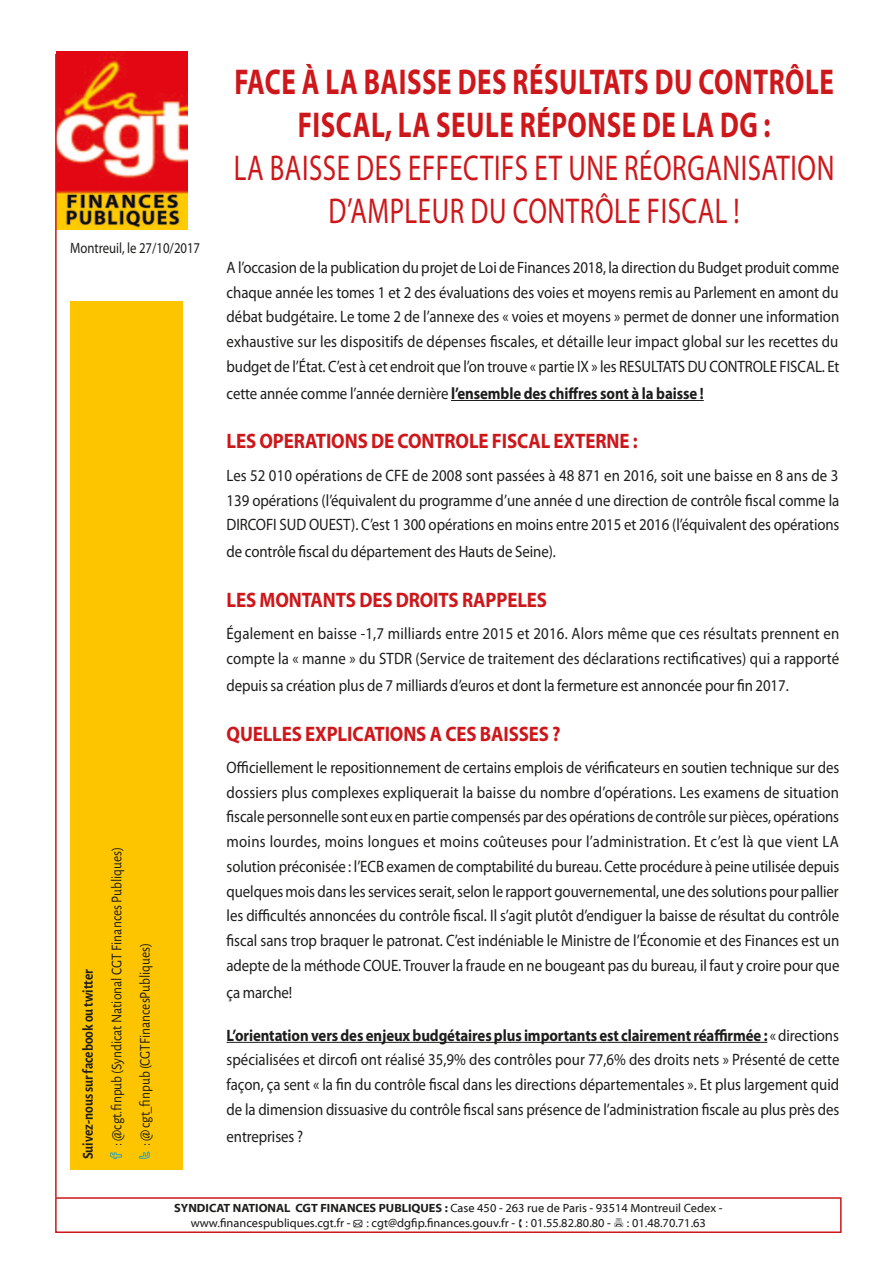
<style>
.page{position:relative;width:893px;height:1263px;background:#fff}
.page>*{position:absolute;margin:0;border:0;box-sizing:border-box;transform-origin:0 0}
.t1{font:36px/43.2px "Myriad Pro";letter-spacing:.02em;color:#cd171a;text-align:center;scale:.75 1}
.western{font:700 21px "Myriad Pro";letter-spacing:-.005em;color:#cd171a;scale:.9 1}
.western-2{font:16.5px/24.8px "Myriad Pro";letter-spacing:-.005em;color:#1d1d1b;text-align:justify;scale:.9 1}
.western-3{font:700 16.5px "Myriad Pro";letter-spacing:-.005em;color:#1d1d1b;scale:.9 1}
.Style_de_paragraphe{font:15px "Alegreya Sans";color:#1d1d1b;scale:.9 1}
.Style_de_paragraphe-2{font:700 15px "Alegreya Sans";color:#1d1d1b;scale:.9 1}
.puces_noire_copie_2{font:15px "Myriad Pro";color:#1d1d1b;scale:.85 1}
.t2{font:12px/14.4px "Myriad Web Pro";color:#1d1d1b}
.s1{font-weight:700}
.s2{font-weight:400}
</style>
<div class="page">
<img style="left:57px;top:51px;width:131px;height:178px">
<div style="left:55px;top:1197px;width:787px;height:36px;border:2px solid #cd171a"></div>
<hr style="left:55px;top:54px;width:2px;height:1143px;background:#cd171a">
<div style="left:70px;top:301px;width:113px;height:868px;background:#fdc400"></div>
<hr style="left:451px;top:400px;width:253px;height:1px;background:#1d1d1b">
<hr style="left:227px;top:1042px;width:540px;height:1px;background:#1d1d1b">
<p class="puces_noire_copie_2" style="left:70px;top:238px;width:154px">Montreuil, le 27/10/2017</p>
<p class="Style_de_paragraphe-2" style="left:77px;top:1159px;width:213px;rotate:-90deg">Suivez-nous sur facebook ou twitter</p>
<p class="Style_de_paragraphe" style="left:106px;top:1146px;width:333px;rotate:-90deg">: @cgt.finpub (Syndicat National CGT Finances Publiques)</p>
<p class="Style_de_paragraphe" style="left:135px;top:1146px;width:228px;rotate:-90deg">: @ cgt_finpub (CGTFinancesPubliques)</p>
<p class="t1" style="left:234px;top:59px;width:802px"><span class="s1">FACE À LA BAISSE DES RÉSULTATS DU CONTRÔLE FISCAL, LA SEULE RÉPONSE DE LA DG :<br></span>LA BAISSE DES EFFECTIFS ET UNE RÉORGANISATION D’AMPLEUR DU CONTRÔLE FISCAL !</p>
<p class="western-2" style="left:227px;top:255px;width:682px">A l’occasion de la publication du projet de Loi de Finances 2018, la direction du Budget produit comme chaque année les tomes 1 et 2 des évaluations des voies et moyens remis au Parlement en amont du débat budgétaire. Le tome 2 de l’annexe des « voies et moyens » permet de donner une information exhaustive sur les dispositifs de dépenses fiscales, et détaille leur impact global sur les recettes du budget de l’État. C’est à cet endroit que l’on trouve « partie IX » les RESULTATS DU CONTROLE FISCAL. Et</p>
<p class="western-3" style="left:227px;top:382px;width:532px"><span class="s2">cette année comme l’année dernière</span> l’ensemble des chiffres sont à la baisse !</p>
<p class="western" style="left:227px;top:428px;width:458px">LES OPERATIONS DE CONTROLE FISCAL EXTERNE :</p>
<p class="western-2" style="left:227px;top:463px;width:682px">Les 52 010 opérations de CFE de 2008 sont passées à 48 871 en 2016, soit une baisse en 8 ans de 3<br>139 opérations (l’équivalent du programme d’une année d une direction de contrôle fiscal comme la DIRCOFI SUD OUEST). C’est 1 300 opérations en moins entre 2015 et 2016 (l’équivalent des opérations</p>
<p class="western-2" style="left:227px;top:539px;width:367px">de contrôle fiscal du département des Hauts de Seine).</p>
<p class="western" style="left:227px;top:586px;width:358px">LES MONTANTS DES DROITS RAPPELES</p>
<p class="western-2" style="left:227px;top:621px;width:682px">Également en baisse -1,7 milliards entre 2015 et 2016. Alors même que ces résultats prennent en compte la « manne » du STDR (Service de traitement des déclarations rectificatives) qui a rapporté</p>
<p class="western-2" style="left:227px;top:673px;width:626px">depuis sa création plus de 7 milliards d’euros et dont la fermeture est annoncée pour fin 2017.</p>
<p class="western" style="left:227px;top:720px;width:373px">QUELLES EXPLICATIONS A CES BAISSES ?</p>
<p class="western-2" style="left:227px;top:755px;width:682px">Officiellement le repositionnement de certains emplois de vérificateurs en soutien technique sur des dossiers plus complexes expliquerait la baisse du nombre d’opérations. Les examens de situation fiscale personnelle sont eux en partie compensés par des opérations de contrôle sur pièces, opérations moins lourdes, moins longues et moins coûteuses pour l’administration. Et c’est là que vient LA solution préconisée : l’ECB examen de comptabilité du bureau. Cette procédure à peine utilisée depuis quelques mois dans les services serait, selon le rapport gouvernemental, une des solutions pour pallier les difficultés annoncées du contrôle fiscal. Il s’agit plutôt d’endiguer la baisse de résultat du contrôle fiscal sans trop braquer le patronat. C’est indéniable le Ministre de l’Économie et des Finances est un adepte de la méthode COUE. Trouver la fraude en ne bougeant pas du bureau, il faut y croire pour que</p>
<p class="western-2" style="left:227px;top:980px;width:75px">ça marche!</p>
<p class="western-2" style="left:227px;top:1022px;width:682px"><span class="s1">L’orientation vers des enjeux budgétaires plus importants est clairement réaffirmée :</span> « directions spécialisées et dircofi ont réalisé 35,9% des contrôles pour 77,6% des droits nets » Présenté de cette façon, ça sent « la fin du contrôle fiscal dans les directions départementales ». Et plus largement quid de la dimension dissuasive du contrôle fiscal sans présence de l’administration fiscale au plus près des</p>
<p class="western-2" style="left:227px;top:1124px;width:87px">entreprises ?</p>
<p class="t2" style="left:191px;top:1201px;width:533px;text-indent:-17px"><span class="s1">SYNDICAT NATIONAL CGT FINANCES PUBLIQUES :</span> Case 450 - 263 rue de Paris - 93514 Montreuil Cedex - www.financespubliques.cgt.fr - ● : cgt@dgfip.finances.gouv.fr - : 01.55.82.80.80 -</p>
<p class="t2" style="left:627px;top:1216px;width:81px">: 01.48.70.71.63</p>
</div>
